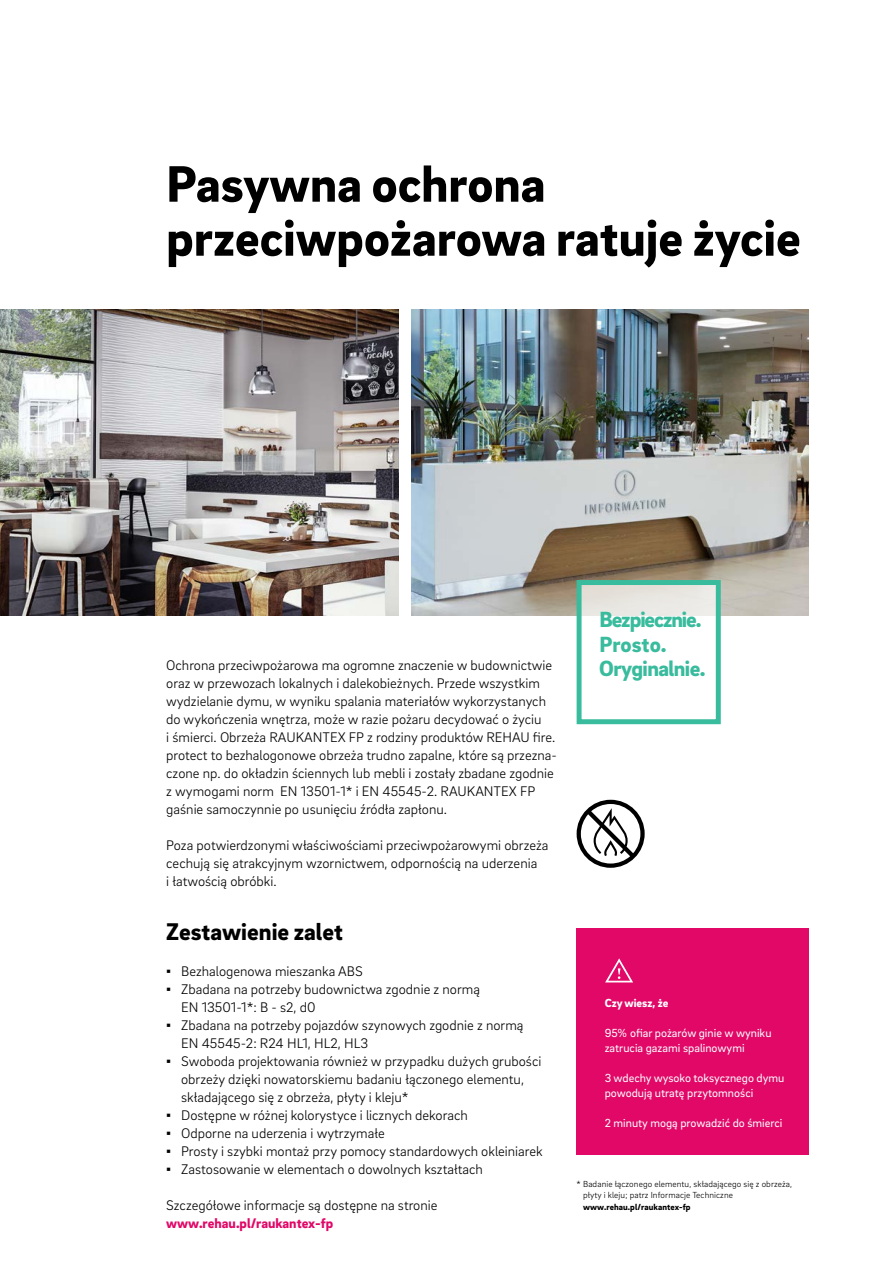
<style>
.page{position:relative;width:893px;height:1263px;background:#fff}
.page>*{position:absolute;margin:0;border:0;box-sizing:border-box;transform-origin:0 0}
._01__Headline_-_35pt{font:900 52.5px/54px "Brix Sans";color:#000}
._07__Subhead_-_16_5p{font:900 24.75px "Brix Sans";color:#000}
._50__EC_headline_-_1{font:900 22.5px/24.8px "Brix Sans";letter-spacing:-.025em;color:#39bb9d}
._16__Body_text_-_9_5{font:300 14.25px/18px "Brix Sans";color:#000}
._46__Info_text_-_9_5{font:300 14.25px "Brix Sans";color:#000}
._16__Body_text_-_9_5-2{font:900 14.25px "Brix Sans";color:#e10868}
._42__Info_box_-_body{font:12px/15px "Brix Sans";color:#fff}
._42__Info_box_-_head{font:900 12px "Brix Sans";color:#fff}
._34__Legal_notes_-_6{font:300 9px/11.2px "Brix Sans";letter-spacing:.01em;color:#000}
.s1{font-family:"Arial";font-weight:400}
.s2{font-weight:900}
</style>
<div class="page">
<img style="left:412px;top:310px;width:397px;height:306px">
<img style="left:0;top:310px;width:398px;height:306px">
<div style="left:577px;top:928px;width:232px;height:227px;background:#e10868"></div>
<svg style="left:605px;top:958px;width:28px;height:24px"></svg>
<svg style="left:583px;top:586px;width:132px;height:30px;background:#e8e6e1"></svg>
<div style="left:577px;top:580px;width:144px;height:144px;border:5px solid #39bb9d"></div>
<svg style="left:577px;top:800px;width:68px;height:68px"></svg>
<p class="_01__Headline_-_35pt" style="left:166px;top:154px;width:636px">Pasywna ochrona przeciwpożarowa ratuje życie</p>
<p class="_16__Body_text_-_9_5" style="left:166px;top:655px;width:392px">Ochrona przeciwpożarowa ma ogromne znaczenie w budownictwie oraz w przewozach lokalnych i dalekobieżnych. Przede wszystkim wydzielanie dymu, w wyniku spalania materiałów wykorzystanych do wykończenia wnętrza, może w razie pożaru decydować o życiu<br>i śmierci. Obrzeża RAUKANTEX FP z rodziny produktów REHAU fire. protect to bezhalogonowe obrzeża trudno zapalne, które są przezna&shy;czone np. do okładzin ściennych lub mebli i zostały zbadane zgodnie z wymogami norm EN 13501-1* i EN 45545-2. RAUKANTEX FP gaśnie samoczynnie po usunięciu źródła zapłonu.</p>
<p class="_16__Body_text_-_9_5" style="left:166px;top:835px;width:384px">Poza potwierdzonymi właściwościami przeciwpożarowymi obrzeża cechują się atrakcyjnym wzornictwem, odpornością na uderzenia<br>i łatwością obróbki.</p>
<p class="_07__Subhead_-_16_5p" style="left:166px;top:915px;width:178px">Zestawienie zalet</p>
<p class="_16__Body_text_-_9_5" style="left:166px;top:961px;width:198px"><span class="s1">▪</span> Bezhalogenowa mieszanka ABS</p>
<p class="_16__Body_text_-_9_5" style="left:181px;top:979px;width:300px;text-indent:-15px"><span class="s1">▪</span> Zbadana na potrzeby budownictwa zgodnie z normą<br>EN 13501-1*: B - s2, d0</p>
<p class="_16__Body_text_-_9_5" style="left:181px;top:1015px;width:344px;text-indent:-15px"><span class="s1">▪</span> Zbadana na potrzeby pojazdów szynowych zgodnie z normą<br>EN 45545-2: R24 HL1, HL2, HL3</p>
<p class="_16__Body_text_-_9_5" style="left:181px;top:1051px;width:362px;text-indent:-15px"><span class="s1">▪</span> Swoboda projektowania również w przypadku dużych grubości obrzeży dzięki nowatorskiemu badaniu łączonego elementu, składającego się z obrzeża, płyty i kleju*</p>
<p class="_16__Body_text_-_9_5" style="left:166px;top:1105px;width:303px"><span class="s1">▪</span> Dostępne w różnej kolorystyce i licznych dekorach</p>
<p class="_16__Body_text_-_9_5" style="left:166px;top:1123px;width:220px"><span class="s1">▪</span> Odporne na uderzenia i wytrzymałe</p>
<p class="_16__Body_text_-_9_5" style="left:166px;top:1141px;width:378px"><span class="s1">▪</span> Prosty i szybki montaż przy pomocy standardowych okleiniarek</p>
<p class="_16__Body_text_-_9_5" style="left:166px;top:1159px;width:318px"><span class="s1">▪</span> Zastosowanie w elementach o dowolnych kształtach</p>
<p class="_46__Info_text_-_9_5" style="left:166px;top:1196px;width:273px">Szczegółowe informacje są dostępne na stronie</p>
<p class="_16__Body_text_-_9_5-2" style="left:166px;top:1213px;width:168px">www.rehau.pl/raukantex-fp</p>
<p class="_50__EC_headline_-_1" style="left:599px;top:606px;width:108px">Bezpiecznie.<br>Prosto.<br>Oryginalnie.</p>
<p class="_42__Info_box_-_head" style="left:605px;top:995px;width:65px">Czy wiesz, że</p>
<p class="_42__Info_box_-_body" style="left:605px;top:1025px;width:168px">95% ofiar pożarów ginie w wyniku zatrucia gazami spalinowymi</p>
<p class="_42__Info_box_-_body" style="left:605px;top:1070px;width:181px">3 wdechy wysoko toksycznego dymu powodują utratę przytomności</p>
<p class="_42__Info_box_-_body" style="left:605px;top:1115px;width:179px">2 minuty mogą prowadzić do śmierci</p>
<p class="_34__Legal_notes_-_6" style="left:583px;top:1178px;width:211px;text-indent:-6px">* Badanie łączonego elementu, składającego się z obrzeża, płyty i kleju; patrz Informacje Techniczne <span class="s2">www.rehau.pl/raukantex-fp</span></p>
</div>
